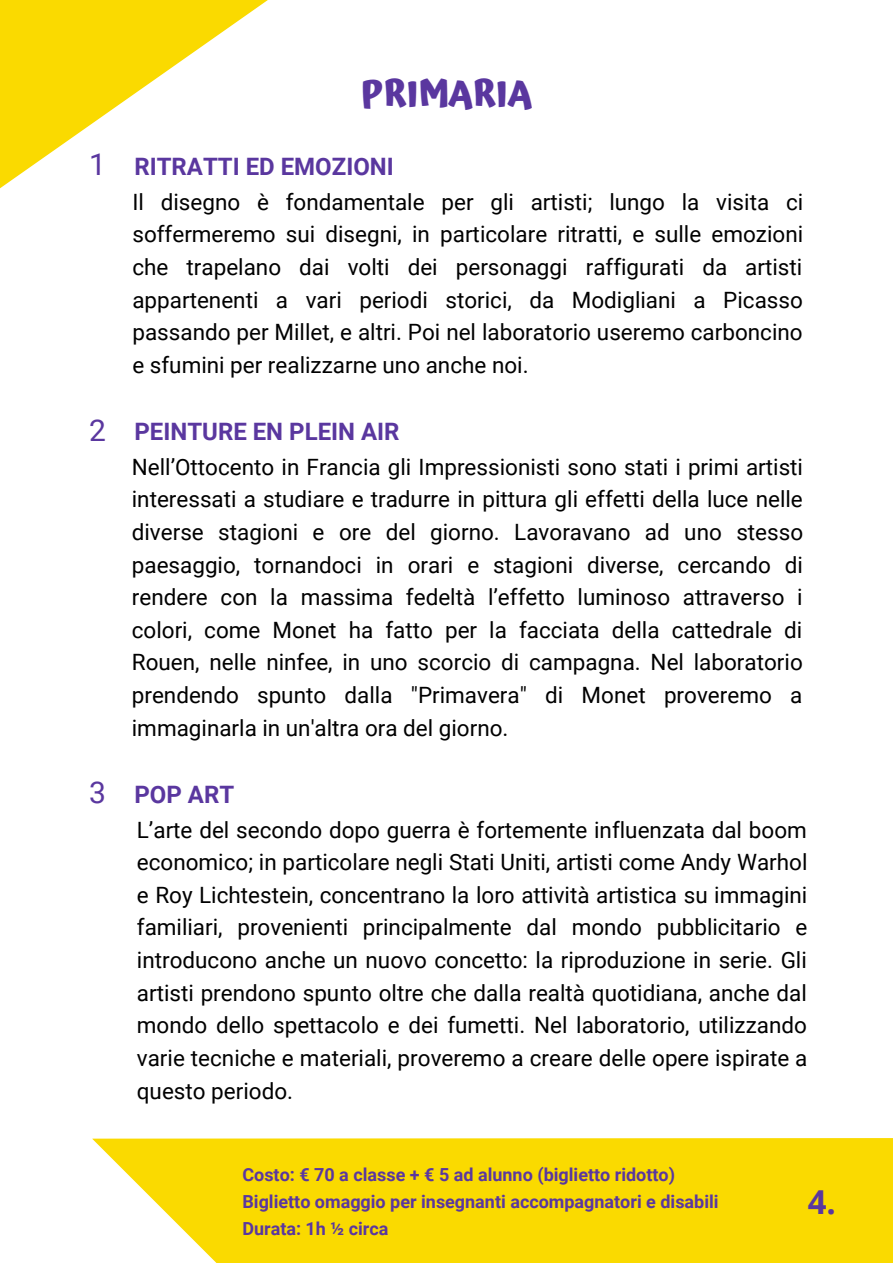
<style>
.page{position:relative;width:893px;height:1264px;background:#fff}
.page>*{position:absolute;margin:0;border:0;box-sizing:border-box;transform-origin:0 0}
.t1{font:700 36px "Atma";color:#5a379f}
.t2{font:700 33px "Open Sans";color:#5a379f}
.t3{font:700 24px "Roboto";color:#5a379f}
.t4{font:22.5px/32.5px "Roboto";color:#000;text-align:justify}
.t5{font:700 18px/27px "Roboto";color:#5a379f}
.s1{font-weight:400;font-size:30px}
</style>
<div class="page">
<svg style="left:0;top:0;width:268px;height:189px;fill:#fada02"></svg>
<svg style="left:92px;top:1138px;width:800px;height:124px;background:#fadd15"></svg>
<h1 class="t1" style="left:361px;top:72px;width:173px">PRIMARIA</h1>
<p class="t3" style="left:89px;top:152px;width:306px"><span class="s1">1</span> RITRATTI ED EMOZIONI</p>
<p class="t4" style="left:132px;top:186px;width:672px">Il disegno è fondamentale per gli artisti; lungo la visita ci soffermeremo sui disegni, in particolare ritratti, e sulle emozioni che trapelano dai volti dei personaggi raffigurati da artisti appartenenti a vari periodi storici, da Modigliani a Picasso passando per Millet, e altri. Poi nel laboratorio useremo carboncino e sfumini per realizzarne uno anche noi.</p>
<p class="t3" style="left:89px;top:417px;width:312px"><span class="s1">2</span> PEINTURE EN PLEIN AIR</p>
<p class="t4" style="left:132px;top:451px;width:672px">Nell’Ottocento in Francia gli Impressionisti sono stati i primi artisti interessati a studiare e tradurre in pittura gli effetti della luce nelle diverse stagioni e ore del giorno. Lavoravano ad uno stesso paesaggio, tornandoci in orari e stagioni diverse, cercando di rendere con la massima fedeltà l’effetto luminoso attraverso i colori, come Monet ha fatto per la facciata della cattedrale di Rouen, nelle ninfee, in uno scorcio di campagna. Nel laboratorio prendendo spunto dalla "Primavera" di Monet proveremo a immaginarla in un'altra ora del giorno.</p>
<p class="t3" style="left:89px;top:780px;width:146px"><span class="s1">3</span> POP ART</p>
<p class="t4" style="left:137px;top:813px;width:672px">L’arte del secondo dopo guerra è fortemente influenzata dal boom economico; in particolare negli Stati Uniti, artisti come Andy Warhol e Roy Lichtestein, concentrano la loro attività artistica su immagini familiari, provenienti principalmente dal mondo pubblicitario e introducono anche un nuovo concetto: la riproduzione in serie. Gli artisti prendono spunto oltre che dalla realtà quotidiana, anche dal mondo dello spettacolo e dei fumetti. Nel laboratorio, utilizzando varie tecniche e materiali, proveremo a creare delle opere ispirate a questo periodo.</p>
<p class="t5" style="left:242px;top:1161px;width:477px">Costo: € 70 a classe + € 5 ad alunno (biglietto ridotto)<br>Biglietto omaggio per insegnanti accompagnatori e disabili<br>Durata: 1h ½ circa</p>
<h2 class="t2" style="left:807px;top:1178px;width:30px">4.</h2>
</div>
